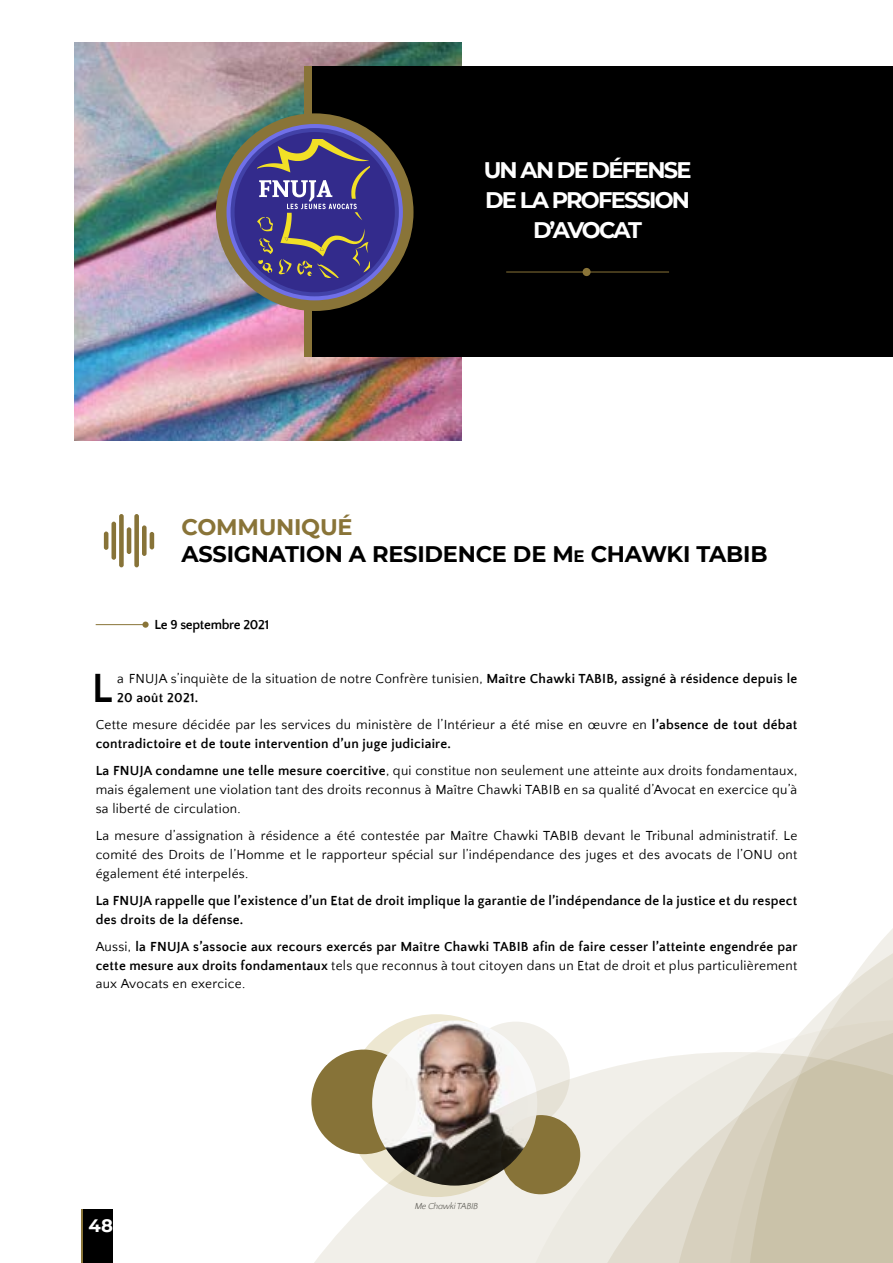
<style>
.page{position:relative;width:893px;height:1263px;background:#fff}
.page>*{position:absolute;margin:0;border:0;box-sizing:border-box;transform-origin:0 0}
.t1{font:700 41.85px "Quattrocento Sans";color:#000}
.t2{font:700 22.5px/27px "Montserrat";letter-spacing:-.01em;color:#000}
.t3{font:700 22.5px/30px "Montserrat";letter-spacing:-.08em;color:#fff;text-align:center}
.t4{font:700 18px "Montserrat";color:#fff}
.t5{font:700 13.5px/18.8px "Quattrocento Sans";letter-spacing:.02em;color:#000}
.t6{font:13.5px/18.8px "Quattrocento Sans";letter-spacing:.02em;color:#000;text-align:justify}
.t7{font:700 13.5px "Quattrocento Sans";letter-spacing:-.02em;color:#000}
.t8{font:italic 9px "Quattrocento Sans";letter-spacing:-.04em;color:#707172}
.s1{color:#897438}
.s2{font-size:16.5px}
.s3{font-weight:400}
.s4{font-weight:700}
</style>
<div class="page">
<div style="left:81px;top:1209px;width:30px;height:54px;background:#897438"></div>
<div style="left:83px;top:1209px;width:30px;height:54px;background:#000"></div>
<img style="left:74px;top:43px;width:388px;height:398px">
<div style="left:313px;top:66px;width:580px;height:290px;background:#000"></div>
<div style="left:216px;top:113px;width:197px;height:198px;background:#897438;border-radius:50%"></div>
<svg style="left:227px;top:124px;width:176px;height:176px;background:#6e6de0"></svg>
<div style="left:231px;top:128px;width:168px;height:168px;background:#4242a8;border-radius:50%"></div>
<div style="left:235px;top:132px;width:160px;height:160px;background:#332b8c;border-radius:50%"></div>
<svg style="left:257px;top:140px;width:112px;height:137px"></svg>
<div style="left:583px;top:268px;width:8px;height:8px;background:#897438;border-radius:50%"></div>
<hr style="left:506px;top:272px;width:163px;height:1px;background:#897438">
<hr style="left:96px;top:624px;width:50px;height:1px;background:#897438">
<svg style="left:142px;top:621px;width:7px;height:7px"></svg>
<svg style="left:104px;top:514px;width:50px;height:53px"></svg>
<div style="left:345px;top:1014px;width:183px;height:183px;background:#ede7d1;border-radius:50%"></div>
<img style="left:372px;top:1020px;width:165px;height:165px;border-radius:83px">
<svg style="left:311px;top:1052px;width:186px;height:211px"></svg>
<svg style="left:497px;top:1022px;width:34px;height:241px;background:#d4d0c6"></svg>
<svg style="left:531px;top:1024px;width:128px;height:239px;background:#e5e1d5"></svg>
<svg style="left:659px;top:1052px;width:62px;height:211px;background:#e5e1d6"></svg>
<svg style="left:721px;top:1052px;width:22px;height:211px;background:#ded8ca"></svg>
<svg style="left:743px;top:928px;width:150px;height:335px"></svg>
<h2 class="t3" style="left:484px;top:154px;width:209px">UN AN DE DÉFENSE<br>DE LA PROFESSION<br>D’AVOCAT</h2>
<h2 class="t2" style="left:181px;top:512px;width:588px"><span class="s1">COMMUNIQUÉ<br></span>ASSIGNATION A RESIDENCE DE M<span class="s2">E</span> CHAWKI TABIB</h2>
<p class="t7" style="left:154px;top:617px;width:116px">Le 9 septembre 2021</p>
<h1 class="t1" style="left:92px;top:666px;width:22px">L</h1>
<p class="t5" style="left:117px;top:670px;width:682px"><span class="s3">a FNUJA s’inquiète de la situation de notre Confrère tunisien,</span> Maître Chawki TABIB, assigné à résidence depuis le<br>20 août 2021.</p>
<p class="t5" style="left:96px;top:716px;width:703px"><span class="s3">Cette mesure décidée par les services du ministère de l’Intérieur a été mise en œuvre en</span> l’absence de tout débat contradictoire et de toute intervention d’un juge judiciaire.</p>
<p class="t6" style="left:96px;top:762px;width:703px"><span class="s4">La FNUJA condamne une telle mesure coercitive</span>, qui constitue non seulement une atteinte aux droits fondamentaux, mais également une violation tant des droits reconnus à Maître Chawki TABIB en sa qualité d’Avocat en exercice qu’à sa liberté de circulation.</p>
<p class="t6" style="left:96px;top:827px;width:703px">La mesure d’assignation à résidence a été contestée par Maître Chawki TABIB devant le Tribunal administratif. Le comité des Droits de l’Homme et le rapporteur spécial sur l’indépendance des juges et des avocats de l’ONU ont également été interpelés.</p>
<p class="t5" style="left:96px;top:891px;width:703px">La FNUJA rappelle que l’existence d’un Etat de droit implique la garantie de l’indépendance de la justice et du respect des droits de la défense.</p>
<p class="t5" style="left:96px;top:937px;width:703px;text-align:justify"><span class="s3">Aussi,</span> la FNUJA s’associe aux recours exercés par Maître Chawki TABIB afin de faire cesser l’atteinte engendrée par cette mesure aux droits fondamentaux <span class="s3">tels que reconnus à tout citoyen dans un Etat de droit et plus particulièrement aux Avocats en exercice.</span></p>
<h3 class="t4" style="left:89px;top:1212px;width:26px">48</h3>
<p class="t8" style="left:415px;top:1201px;width:65px">Me Chawki TABIB</p>
</div>
